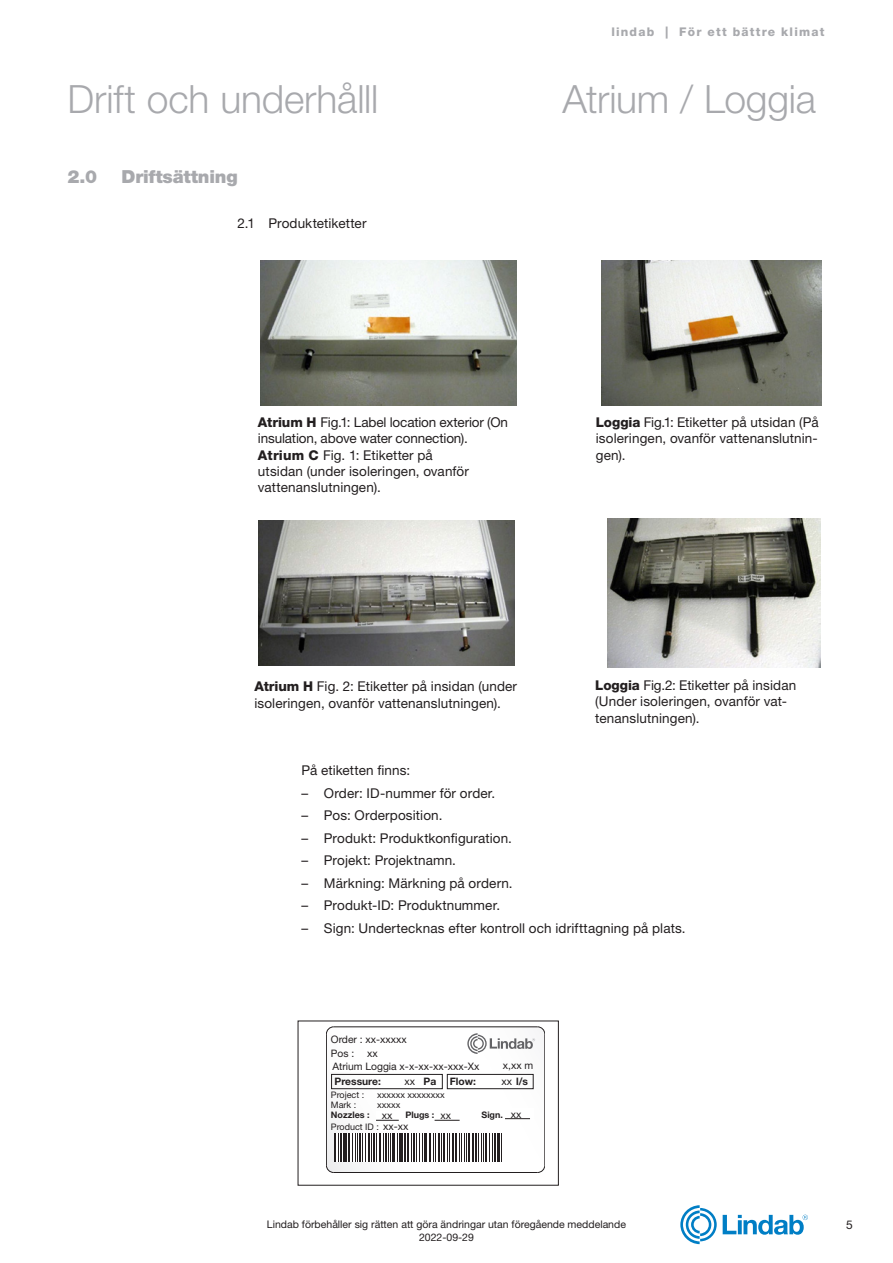
<style>
.page{position:relative;width:893px;height:1263px;background:#fff}
.page>*{position:absolute;margin:0;border:0;box-sizing:border-box;transform-origin:0 0}
.t1{font:300 39px "Helvetica Neue LT Pro";letter-spacing:-.005em;color:#a8a9ad}
.Subheading{font:900 18px "Helvetica Neue LT Pro";letter-spacing:-.01em;color:#a8a9ad}
.Body_text_indent{font:13.5px/16.2px "Helvetica Neue LT Pro";letter-spacing:.01em;color:#231f20}
.Body_text_indent-2{font:13.5px/16.2px "Helvetica Neue LT Pro";letter-spacing:-.01em;color:#231f20}
.Body_text{font:13.5px "Helvetica Neue LT Pro";letter-spacing:.005em;color:#231f20}
.t2{font:800 12px "Helvetica Neue LT Pro";letter-spacing:.1em;color:#a8a9ad}
.t3{font:12px "Helvetica Neue LT Pro";color:#231f20}
.t4{font:10.5px/12.6px "Helvetica Neue LT Pro";color:#231f20;text-align:center}
.t5{font:10.35px "Helvetica Neue LT Pro";color:#231f20}
.t6{font:700 10.2px/12.1px "Helvetica Neue LT Pro";color:#231f20}
.t7{font:10.2px "Helvetica Neue LT Pro";color:#231f20}
.t8{font:9px "Helvetica Neue LT Pro";color:#231f20}
.t9{font:700 9px/9.9px "Helvetica Neue LT Pro";color:#231f20}
.s1{font-weight:800}
.s2{font-weight:400}
</style>
<div class="page">
<img style="left:261px;top:260px;width:255px;height:145px">
<img style="left:259px;top:520px;width:255px;height:145px">
<img style="left:601px;top:260px;width:220px;height:146px">
<img style="left:607px;top:518px;width:214px;height:149px">
<hr style="left:545px;top:1034px;width:1px;height:131px;background:#231f20">
<svg style="left:326px;top:1027px;width:219px;height:146px"></svg>
<div style="left:497px;top:1076px;width:19px;height:10px;background:#fff"></div>
<div style="left:364px;top:1047px;width:55px;height:12px;background:#fff"></div>
<div style="left:380px;top:1122px;width:103px;height:9px;background:#fff"></div>
<svg style="left:723px;top:1215px;width:85px;height:20px"></svg>
<svg style="left:680px;top:1205px;width:37px;height:39px"></svg>
<p class="t2" style="left:611px;top:25px;width:215px">lindab | För ett bättre klimat</p>
<h1 class="t1" style="left:68px;top:75px;width:312px">Drift och underhålll</h1>
<h1 class="t1" style="left:563px;top:75px;width:255px">Atrium / Loggia</h1>
<p class="Subheading" style="left:68px;top:166px;width:31px">2.0</p>
<p class="Subheading" style="left:122px;top:166px;width:118px">Driftsättning</p>
<p class="Body_text" style="left:238px;top:215px;width:130px">2.1 Produktetiketter</p>
<p class="Body_text_indent-2" style="left:258px;top:414px;width:252px"><span class="s1">Atrium H</span> Fig.1: Label location exterior (On insulation, above water connection).</p>
<p class="Body_text_indent" style="left:258px;top:446px;width:213px"><span class="s1">Atrium C</span> Fig. 1: Etiketter på utsidan (under isoleringen, ovanför vattenanslutningen).</p>
<p class="Body_text_indent" style="left:596px;top:414px;width:224px;text-align:justify"><span class="s1">Loggia</span> Fig.1: Etiketter på utsidan (På isoleringen, ovanför vattenanslutnin&shy;gen).</p>
<p class="Body_text_indent" style="left:254px;top:678px;width:264px"><span class="s1">Atrium H</span> Fig. 2: Etiketter på insidan (under isoleringen, ovanför vattenanslutningen).</p>
<p class="Body_text_indent" style="left:595px;top:677px;width:202px"><span class="s1">Loggia</span> Fig.2: Etiketter på insidan (Under isoleringen, ovanför vat&shy;tenanslutningen).</p>
<p class="Body_text_indent" style="left:301px;top:762px;width:110px">På etiketten finns:</p>
<p class="Body_text_indent" style="left:301px;top:784px;width:195px">– Order: ID-nummer för order.</p>
<p class="Body_text_indent" style="left:301px;top:807px;width:143px">– Pos: Orderposition.</p>
<p class="Body_text_indent" style="left:301px;top:829px;width:212px">– Produkt: Produktkonfiguration.</p>
<p class="Body_text_indent" style="left:301px;top:852px;width:156px">– Projekt: Projektnamn.</p>
<p class="Body_text_indent" style="left:301px;top:874px;width:213px">– Märkning: Märkning på ordern.</p>
<p class="Body_text_indent" style="left:301px;top:897px;width:200px">– Produkt-ID: Produktnummer.</p>
<p class="Body_text_indent" style="left:301px;top:919px;width:386px">– Sign: Undertecknas efter kontroll och idrifttagning på plats.</p>
<p class="t7" style="left:331px;top:1033px;width:77px">Order : xx-xxxxx</p>
<p class="t6" style="left:331px;top:1047px;width:115px"><span class="s2">Pos :<br></span>Munio-I-xxx-12 125-AX</p>
<p class="t6" style="left:335px;top:1075px;width:48px">Pressure:</p>
<p class="t6" style="left:404px;top:1075px;width:34px">AA Pa</p>
<p class="t6" style="left:450px;top:1075px;width:28px">Flow:</p>
<p class="t6" style="left:499px;top:1075px;width:31px">BB l/s</p>
<p class="t5" style="left:367px;top:1046px;width:12px">xx</p>
<p class="t5" style="left:332px;top:1060px;width:148px">Atrium Loggia x-x-xx-xx-xxx-Xx</p>
<p class="t7" style="left:503px;top:1059px;width:32px">x,xx m</p>
<p class="t5" style="left:404px;top:1075px;width:12px">xx</p>
<p class="t5" style="left:382px;top:1109px;width:12px">xx</p>
<p class="t5" style="left:440px;top:1109px;width:12px">xx</p>
<p class="t5" style="left:511px;top:1107px;width:12px">xx</p>
<p class="t5" style="left:501px;top:1075px;width:12px">xx</p>
<p class="t8" style="left:331px;top:1089px;width:35px">Project :</p>
<p class="t8" style="left:377px;top:1089px;width:69px">xxxxxx xxxxxxxx</p>
<p class="t8" style="left:331px;top:1099px;width:27px">Mark :</p>
<p class="t9" style="left:331px;top:1100px;width:71px;text-indent:46px"><span class="s2">xxxxx<br></span>Nozzles : N/A</p>
<p class="t8" style="left:331px;top:1121px;width:49px">Product ID :</p>
<p class="t9" style="left:405px;top:1110px;width:54px">Plugs : N/A</p>
<p class="t9" style="left:481px;top:1110px;width:28px">Sign. :</p>
<p class="t5" style="left:383px;top:1120px;width:27px">xx-xx</p>
<p class="t4" style="left:267px;top:1218px;width:361px">Lindab förbehåller sig rätten att göra ändringar utan föregående meddelande<br>2022-09-29</p>
<p class="t3" style="left:846px;top:1217px;width:8px">5</p>
</div>
